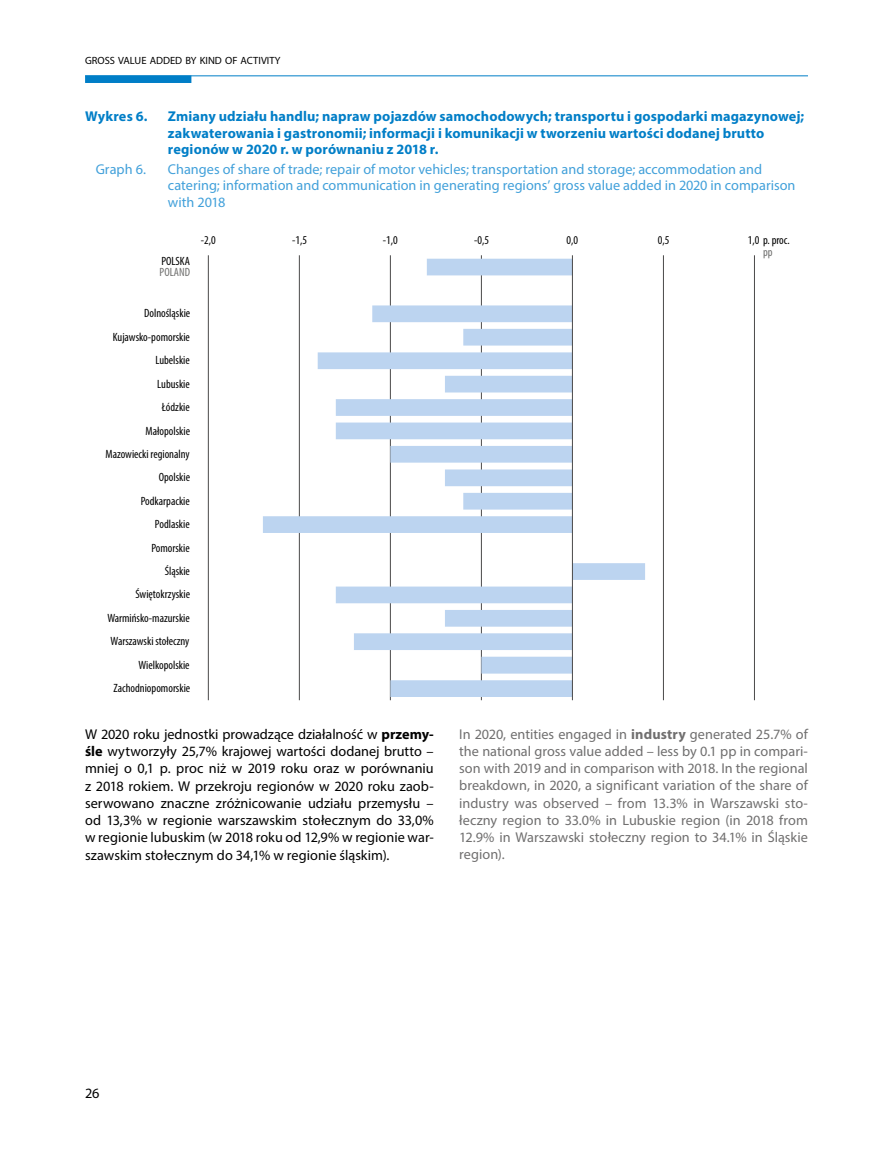
<style>
.page{position:relative;width:893px;height:1149px;background:#fff}
.page>*{position:absolute;margin:0;border:0;box-sizing:border-box;transform-origin:0 0}
.Tekst_podstawowy_PL{font:14.25px/17.2px "Myriad Pro";letter-spacing:.005em;color:#000;text-align:justify}
.Tekst_podstawowy_EN{font:14.25px/17.2px "Myriad Pro";color:#706f6f;text-align:justify}
.Tytuł_wykresu_PL-od{font:700 14.25px/16.5px "Myriad Pro";letter-spacing:.01em;color:#007ec7}
.Tytuł_wykresu_EN-od{font:14.25px/16.5px "Myriad Pro";color:#41a0da}
.t1{font:condensed 12px/23.4px "Myriad Pro";color:#000;text-align:center}
.t2{font:10.5px "Myriad Pro";color:#000}
.s1{color:#6f6f6e}
.s2{font-weight:700}
</style>
<div class="page">
<div style="left:85px;top:75px;width:106px;height:8px;background:#007ec7"></div>
<hr style="left:85px;top:75px;width:723px;height:1px;background:#007ec7">
<hr style="left:754px;top:255px;width:1px;height:445px;background:#4a4949">
<hr style="left:663px;top:255px;width:1px;height:445px;background:#4a4949">
<hr style="left:481px;top:255px;width:1px;height:445px;background:#4a4949">
<hr style="left:390px;top:255px;width:1px;height:445px;background:#4a4949">
<hr style="left:299px;top:255px;width:1px;height:445px;background:#4a4949">
<hr style="left:208px;top:255px;width:1px;height:445px;background:#4a4949">
<svg style="left:263px;top:258px;width:382px;height:438px"></svg>
<hr style="left:572px;top:255px;width:1px;height:445px;background:#4a4949">
<p class="t2" style="left:85px;top:54px;width:197px">GROSS VALUE ADDED BY KIND OF ACTIVITY</p>
<p class="Tytuł_wykresu_PL-od" style="left:85px;top:108px;width:64px">Wykres 6.</p>
<p class="Tytuł_wykresu_PL-od" style="left:168px;top:108px;width:638px">Zmiany udziału handlu; napraw pojazdów samochodowych; transportu i gospodarki magazynowej; zakwaterowania i gastronomii; informacji i komunikacji w tworzeniu wartości dodanej brutto regionów w 2020 r. w porównaniu z 2018 r.</p>
<p class="Tytuł_wykresu_EN-od" style="left:96px;top:160px;width:52px">Graph 6.</p>
<p class="Tytuł_wykresu_EN-od" style="left:168px;top:160px;width:629px">Changes of share of trade; repair of motor vehicles; transportation and storage; accommodation and catering; information and communication in generating regions’ gross value added in 2020 in comparison with 2018</p>
<p class="t1" style="left:201px;top:228px;width:16px">-2,0</p>
<p class="t1" style="left:292px;top:228px;width:16px">-1,5</p>
<p class="t1" style="left:383px;top:228px;width:16px">-1,0</p>
<p class="t1" style="left:474px;top:228px;width:16px">-0,5</p>
<p class="t1" style="left:567px;top:228px;width:13px">0,0</p>
<p class="t1" style="left:658px;top:228px;width:13px">0,5</p>
<p class="t1" style="left:748px;top:234px;width:43px;line-height:11.2px">1,0 p. proc. <span class="s1">pp</span></p>
<p class="t1" style="left:160px;top:255px;width:32px;line-height:11.2px;text-align:left">POLSKA<br><span class="s1">POLAND</span></p>
<p class="t1" style="left:106px;top:301px;width:86px;text-align:right">Dolnośląskie<br>Kujawsko-pomorskie<br>Lubelskie<br>Lubuskie<br>Łódzkie<br>Małopolskie<br>Mazowiecki regionalny<br>Opolskie<br>Podkarpackie<br>Podlaskie<br>Pomorskie<br>Śląskie<br>Świętokrzyskie<br>Warmińsko-mazurskie<br>Warszawski stołeczny<br>Wielkopolskie<br>Zachodniopomorskie</p>
<p class="Tekst_podstawowy_PL" style="left:85px;top:724px;width:350px">W 2020 roku jednostki prowadzące działalność w <span class="s2">przemy&shy;śle</span> wytworzyły 25,7% krajowej wartości dodanej brutto – mniej o 0,1 p. proc niż w 2019 roku oraz w porównaniu z 2018 rokiem. W przekroju regionów w 2020 roku zaob&shy;serwowano znaczne zróżnicowanie udziału przemysłu – od 13,3% w regionie warszawskim stołecznym do 33,0% w regionie lubuskim (w 2018 roku od 12,9% w regionie war&shy;szawskim stołecznym do 34,1% w regionie śląskim).</p>
<p class="Tekst_podstawowy_EN" style="left:459px;top:724px;width:350px">In 2020, entities engaged in <span class="s2">industry</span> generated 25.7% of the national gross value added – less by 0.1 pp in compari&shy;son with 2019 and in comparison with 2018. In the regional breakdown, in 2020, a significant variation of the share of industry was observed – from 13.3% in Warszawski sto&shy;łeczny region to 33.0% in Lubuskie region (in 2018 from 12.9% in Warszawski stołeczny region to 34.1% in Śląskie region).</p>
<p class="Tekst_podstawowy_PL" style="left:85px;top:1083px;width:16px">26</p>
</div>
